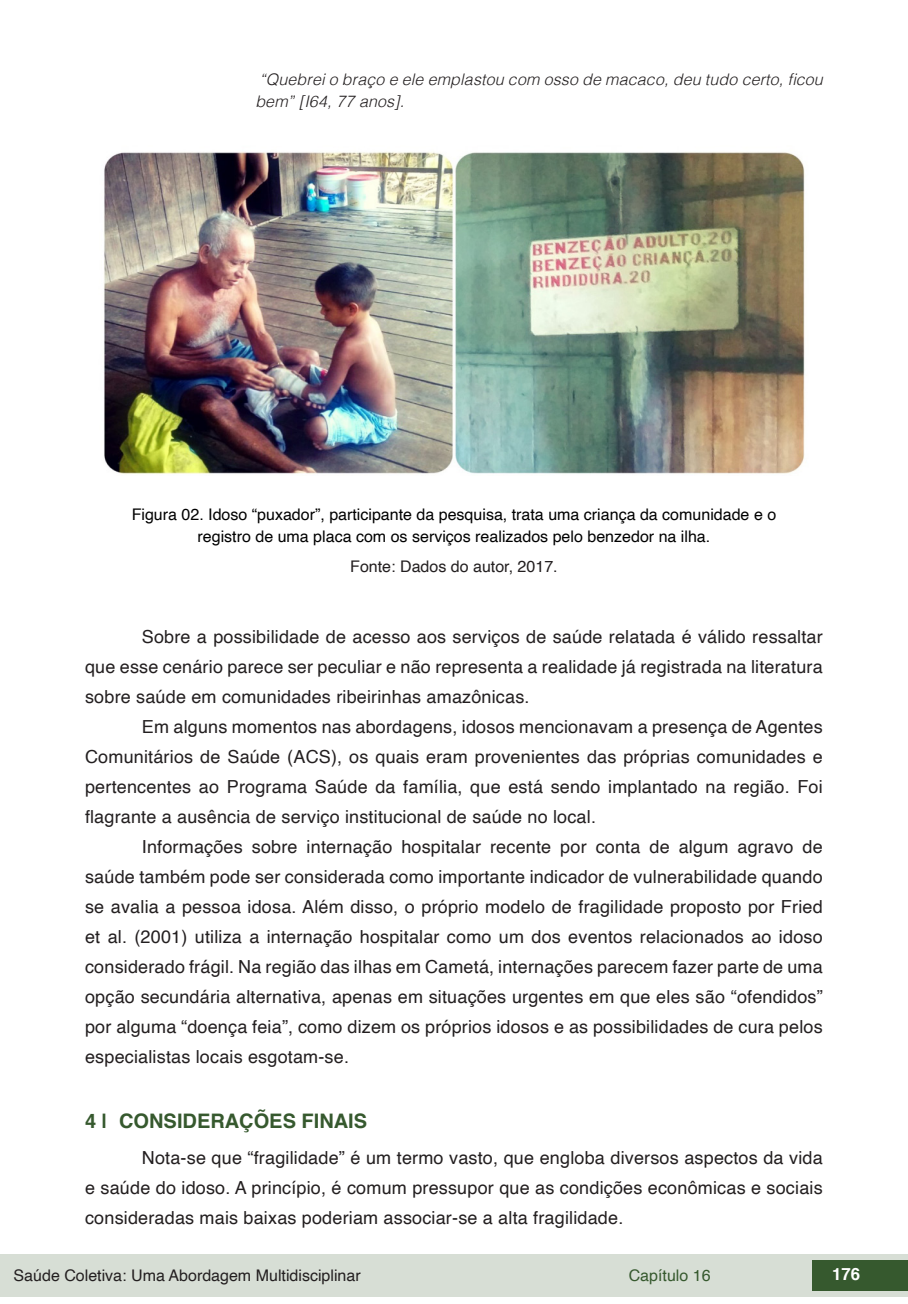
<style>
.page{position:relative;width:908px;height:1304px;background:#fff}
.page>*{position:absolute;margin:0;border:0;box-sizing:border-box;transform-origin:0 0}
.t1{font:700 20px "Helvetica";color:#36592e}
.txt{font:18px/30px "Helvetica";letter-spacing:.01em;color:#231f20;text-align:justify}
.t2{font:700 16.8px "Helvetica";color:#fff}
.info_tab_graf_imag{font:16px/22px "Helvetica";color:#000;text-align:center}
.citacoes{font:italic 300 16px/22px "Helvetica";letter-spacing:.01em;color:#231f20}
.fonte_tab_gra_imag{font:16px "Helvetica";color:#231f20}
.t3{font:16px "Helvetica";color:#36592e}
</style>
<div class="page">
<div style="left:0;top:1254px;width:906px;height:43px;background:#d7ded5"></div>
<div style="left:812px;top:1261px;width:95px;height:30px;background:#36592e"></div>
<img style="left:104px;top:152px;width:701px;height:322px">
<p class="citacoes" style="left:255px;top:68px;width:568px">“Quebrei o braço e ele emplastou com osso de macaco, deu tudo certo, ficou bem” [I64, 77 anos].</p>
<p class="info_tab_graf_imag" style="left:132px;top:504px;width:645px">Figura 02. Idoso “puxador”, participante da pesquisa, trata uma criança da comunidade e o registro de uma placa com os serviços realizados pelo benzedor na ilha.</p>
<p class="fonte_tab_gra_imag" style="left:350px;top:554px;width:209px">Fonte: Dados do autor, 2017.</p>
<p class="txt" style="left:85px;top:622px;width:738px;text-indent:57px">Sobre a possibilidade de acesso aos serviços de saúde relatada é válido ressaltar que esse cenário parece ser peculiar e não representa a realidade já registrada na literatura sobre saúde em comunidades ribeirinhas amazônicas.</p>
<p class="txt" style="left:85px;top:712px;width:738px;text-indent:57px">Em alguns momentos nas abordagens, idosos mencionavam a presença de Agentes Comunitários de Saúde (ACS), os quais eram provenientes das próprias comunidades e pertencentes ao Programa Saúde da família, que está sendo implantado na região. Foi flagrante a ausência de serviço institucional de saúde no local.</p>
<p class="txt" style="left:85px;top:832px;width:738px;text-indent:57px">Informações sobre internação hospitalar recente por conta de algum agravo de saúde também pode ser considerada como importante indicador de vulnerabilidade quando se avalia a pessoa idosa. Além disso, o próprio modelo de fragilidade proposto por Fried et al. (2001) utiliza a internação hospitalar como um dos eventos relacionados ao idoso considerado frágil. Na região das ilhas em Cametá, internações parecem fazer parte de uma opção secundária alternativa, apenas em situações urgentes em que eles são “ofendidos” por alguma “doença feia”, como dizem os próprios idosos e as possibilidades de cura pelos especialistas locais esgotam-se.</p>
<p class="t1" style="left:85px;top:1105px;width:283px">4 | CONSIDERAÇÕES FINAIS</p>
<p class="txt" style="left:85px;top:1143px;width:738px;text-indent:57px">Nota-se que “fragilidade” é um termo vasto, que engloba diversos aspectos da vida e saúde do idoso. A princípio, é comum pressupor que as condições econômicas e sociais consideradas mais baixas poderiam associar-se a alta fragilidade.</p>
<p class="fonte_tab_gra_imag" style="left:14px;top:1263px;width:348px">Saúde Coletiva: Uma Abordagem Multidisciplinar</p>
<p class="t3" style="left:628px;top:1263px;width:83px">Capítulo 16</p>
<p class="t2" style="left:831px;top:1261px;width:30px">176</p>
</div>
